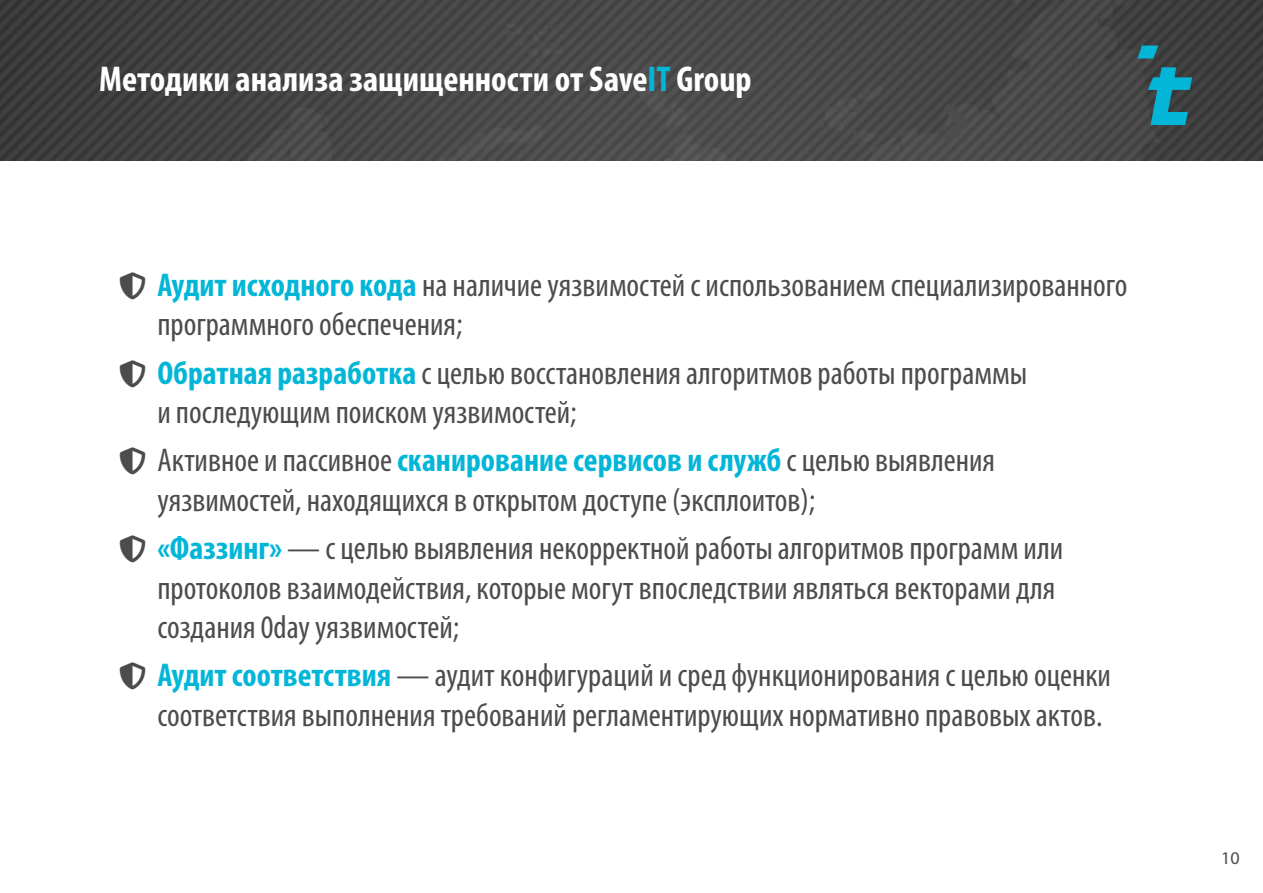
<style>
.page{position:relative;width:1263px;height:893px;background:#fff}
.page>*{position:absolute;margin:0;border:0;box-sizing:border-box;transform-origin:0 0}
.t1{font:700 condensed 36px "Myriad Pro";color:#fff}
.t2{font:condensed 33px/39.6px "Myriad Pro";color:#4b4c4d}
.t3{font:18px "Myriad Pro";color:#4b4c4d}
.s1{color:#03b6d8}
.s2{font-weight:700;color:#03b6d8}
</style>
<div class="page">
<img style="left:0;top:0;width:1263px;height:160px">
<svg style="left:1137px;top:45px;width:21px;height:13px"></svg>
<svg style="left:1148px;top:67px;width:44px;height:58px;background:#1d8194"></svg>
<svg style="left:933px;top:94px;width:42px;height:60px;background:#4a4a4b"></svg>
<p class="t1" style="left:99px;top:57px;width:654px">Методики анализа защищенности от Save<span class="s1">IT</span> Group</p>
<p class="t2" style="left:157px;top:265px;width:972px"><span class="s2">Аудит исходного кода</span> на наличие уязвимостей с использованием специализированного программного обеспечения;</p>
<p class="t2" style="left:157px;top:352px;width:871px"><span class="s2">Обратная разработка</span> с целью восстановления алгоритмов работы программы и последующим поиском уязвимостей;</p>
<p class="t2" style="left:157px;top:440px;width:839px">Активное и пассивное <span class="s2">сканирование сервисов и служб</span> с целью выявления уязвимостей, находящихся в открытом доступе (эксплоитов);</p>
<p class="t2" style="left:157px;top:528px;width:907px"><span class="s2">«Фаззинг»</span> — с целью выявления некорректной работы алгоритмов программ или протоколов взаимодействия, которые могут впоследствии являться векторами для создания 0day уязвимостей;</p>
<p class="t2" style="left:157px;top:655px;width:955px"><span class="s2">Аудит соответствия</span> — аудит конфигураций и сред функционирования с целью оценки соответствия выполнения требований регламентирующих нормативно правовых актов.</p>
<p class="t3" style="left:1221px;top:847px;width:20px">10</p>
</div>
